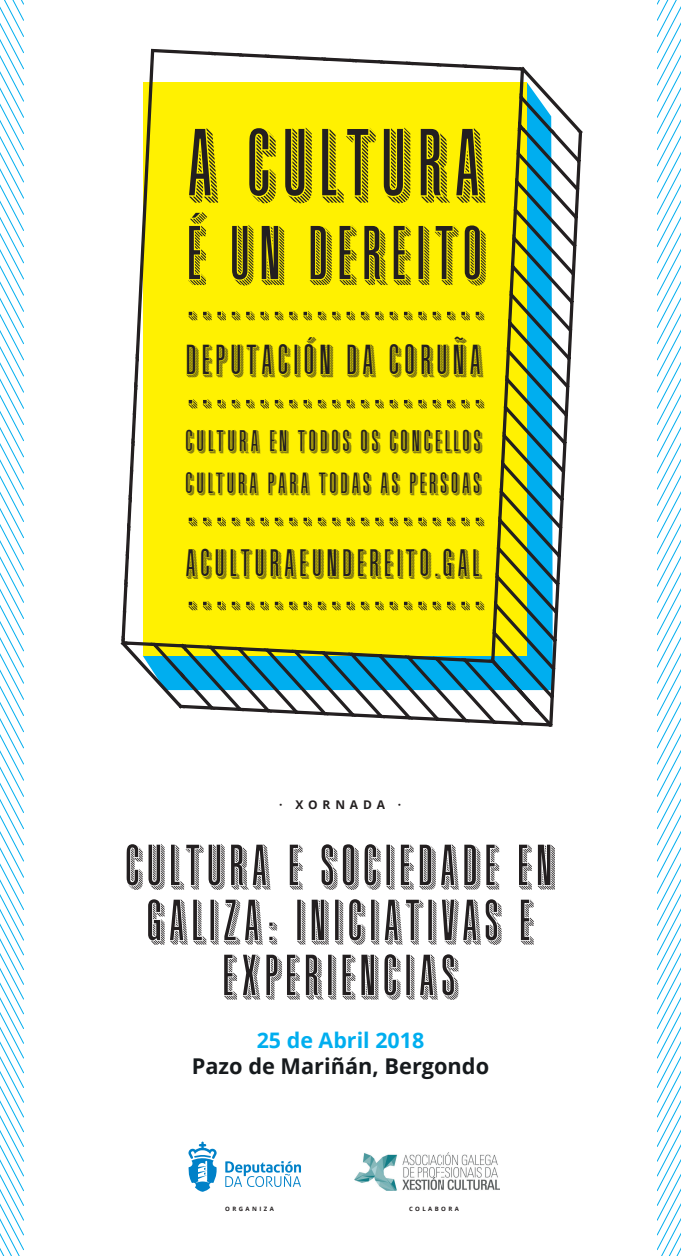
<style>
.page{position:relative;width:681px;height:1256px;background:#fff}
.page>*{position:absolute;margin:0;border:0;box-sizing:border-box;transform-origin:0 0}
.t1{font:90.3px "Graphique Pro Next Co";color:#231f20}
.t2{font:72.4px "Graphique Pro Next Co";color:#231f20}
.t3{font:60px/117.7px "Graphique Pro Next Co";color:#231f20}
.t4{font:55px/55px "Graphique Pro Next Co";color:#231f20;text-align:center}
.t5{font:39.9px "Graphique Pro Next Co";color:#231f20}
.t6{font:36.4px "Graphique Pro Next Co";color:#231f20}
.t7{font:28.4px "Graphique Pro Next Co";color:#231f20}
.t8{font:27.8px "Graphique Pro Next Co";color:#231f20}
.t9{font:700 21.7px "Open Sans";color:#161a1d}
.t10{font:700 21.4px "Open Sans";color:#00aeef}
.t11{font:700 12px "Open Sans";letter-spacing:.4em;color:#231f20}
.t12{font:700 6px "Open Sans";letter-spacing:.4em;color:#231f20}
</style>
<div class="page">
<svg style="left:120px;top:48px;width:463px;height:679px"></svg>
<svg style="left:657px;top:0;width:23px;height:1256px"></svg>
<svg style="left:0;top:0;width:24px;height:1256px"></svg>
<img style="left:354px;top:1152px;width:145px;height:38px">
<svg style="left:225px;top:1161px;width:76px;height:26px"></svg>
<svg style="left:188px;top:1141px;width:29px;height:51px"></svg>
<h1 class="t1" style="left:184px;top:108px;width:305px">A CULTURA</h1>
<p class="t2" style="left:184px;top:209px;width:306px">É UN DEREITO</p>
<p class="t3" style="left:185px;top:235px;width:302px">.....................</p>
<p class="t5" style="left:184px;top:335px;width:301px">DEPUTACIÓN DA CORUÑA</p>
<p class="t3" style="left:185px;top:324px;width:302px">..................... .....................</p>
<p class="t7" style="left:184px;top:424px;width:300px">CULTURA EN TODOS OS CONCELLOS</p>
<p class="t8" style="left:184px;top:466px;width:300px">CULTURA PARA TODAS AS PERSOAS</p>
<p class="t6" style="left:184px;top:541px;width:299px">ACULTURAEUNDEREITO.GAL</p>
<p class="t3" style="left:185px;top:525px;width:302px">.....................</p>
<p class="t11" style="left:279px;top:796px;width:123px">· XORNADA ·</p>
<p class="t4" style="left:123px;top:838px;width:435px">CULTURA E SOCIEDADE EN<br>GALIZA: INICIATIVAS E<br>EXPERIENCIAS</p>
<p class="t10" style="left:256px;top:1025px;width:169px">25 de Abril 2018</p>
<p class="t9" style="left:192px;top:1051px;width:299px">Pazo de Mariñán, Bergondo</p>
<p class="t12" style="left:225px;top:1205px;width:50px">ORGANIZA</p>
<p class="t12" style="left:409px;top:1205px;width:51px">COLABORA</p>
</div>
